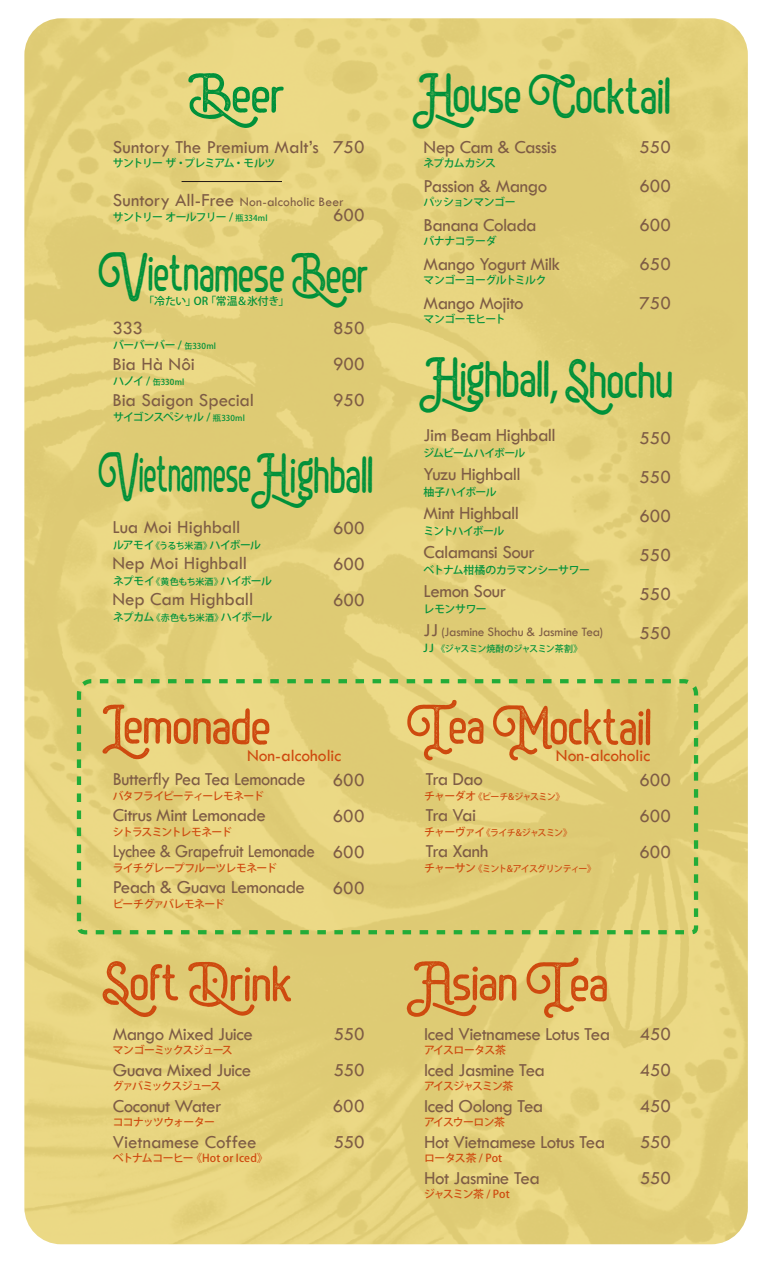
<style>
.page{position:relative;width:766px;height:1263px;background:#fff}
.page>*{position:absolute;margin:0;border:0;box-sizing:border-box;transform-origin:0 0}
.t1{font:52.5px "Batriysh Free Version";letter-spacing:-.005em;color:#00913a;scale:.88 1}
.t2{font:52.5px "Batriysh Free Version";letter-spacing:-.005em;color:#ce4a0f}
.t3{font:52.5px "Batriysh Free Version";letter-spacing:-.005em;color:#00913a;scale:.65 1}
.t4{font:52.5px "Batriysh Free Version";letter-spacing:-.005em;color:#00913a;scale:.8 1}
.t5{font:52.5px "Batriysh Free Version";letter-spacing:-.005em;color:#ce4a0f;scale:.95 1}
.t6{font:52.5px "Batriysh Free Version";letter-spacing:-.005em;color:#00913a}
.t7{font:19.05px/36px "Tw Cen";letter-spacing:-.02em;color:#7e5c45;text-align:justify}
.t8{font:19.05px/36px "Tw Cen";letter-spacing:-.02em;color:#7e5c45;scale:.96 1}
.t9{font:19.05px "Tw Cen";color:#7e5c45}
.t10{font:19.05px/36px "Tw Cen";letter-spacing:-.05em;color:#7e5c45}
.t11{font:17.55px "Tw Cen";color:#ce4a0f}
.t12{font:13.5px "Tw Cen";letter-spacing:.01em;color:#7e5c45}
.t13{font:13.35px "Tw Cen";letter-spacing:-.01em;color:#7e5c45}
.t14{font:500 10.8px "Koz Go Pr 6 N";letter-spacing:-.055em;color:#00913a}
.t15{font:500 10.8px "Koz Go Pr 6 N";letter-spacing:-.07em;color:#ce4a0f}
.t16{font:500 10.8px "Koz Go Pr 6 N";letter-spacing:-.075em;color:#00913a}
.t17{font:500 10.8px "Koz Go Pr 6 N";letter-spacing:-.095em;color:#ce4a0f}
.t18{font:500 10.8px "Koz Go Pr 6 N";letter-spacing:-.09em;color:#ce4a0f}
.t19{font:500 10.8px "Koz Go Pr 6 N";letter-spacing:-.035em;color:#ce4a0f}
.t20{font:500 10.8px "Koz Go Pr 6 N";letter-spacing:-.035em;color:#00913a}
.t21{font:500 10.8px "Koz Go Pr 6 N";letter-spacing:-.085em;color:#00913a}
.t22{font:500 10.8px "Koz Go Pr 6 N";letter-spacing:-.01em;color:#00913a}
.t23{font:500 10.8px "Koz Go Pr 6 N";letter-spacing:-.02em;color:#ce4a0f}
.t24{font:500 10.8px "Koz Go Pr 6 N";letter-spacing:-.095em;color:#00913a}
.t25{font:500 10.8px "Koz Go Pr 6 N";letter-spacing:-.045em;color:#ce4a0f}
.t26{font:500 9px "Koz Go Pr 6 N";letter-spacing:-.085em;color:#ce4a0f}
.t27{font:500 9px "Koz Go Pr 6 N";letter-spacing:-.06em;color:#00913a}
.t28{font:500 8.1px "Koz Go Pr 6 N";letter-spacing:.01em;color:#00913a}
.s1{font-size:19.05px}
.s2{font-size:8.1px}
.s3{font-size:10.8px}
.s4{font-size:9px}
.s5{font-family:"Myriad Pro"}
</style>
<div class="page">
<img style="left:24px;top:18px;width:723px;height:1226px">
<hr style="left:181px;top:181px;width:101px;height:1px;background:#221815">
<svg style="left:75px;top:677px;width:625px;height:259px;background:#dfd07a"></svg>
<h1 class="t6" style="left:188px;top:69px;width:99px">Beer</h1>
<p class="t9" style="left:113px;top:136px;width:207px">Suntory The Premium Malt’s</p>
<p class="t12" style="left:113px;top:193px;width:232px"><span class="s1">Suntory All-Free</span> Non-alcoholic Beer</p>
<p class="t7" style="left:333px;top:129px;width:33px">750</p>
<p class="t16" style="left:113px;top:157px;width:164px">サントリー ザ・プレミアム・モルツ</p>
<p class="t7" style="left:333px;top:196px;width:33px">600</p>
<p class="t16" style="left:113px;top:210px;width:156px">サントリー オールフリー / <span class="s2">瓶334ml</span></p>
<h1 class="t4" style="left:98px;top:248px;width:340px">Vietnamese Beer</h1>
<p class="t22" style="left:144px;top:295px;width:147px">「冷たい」OR「常温＆氷付き」</p>
<p class="t7" style="left:112px;top:310px;width:143px;text-align:left">333<br>Bia Hà Nôi<br>Bia Saigon Special</p>
<p class="t14" style="left:113px;top:339px;width:104px">バーバーバー / <span class="s2">缶330ml</span></p>
<p class="t28" style="left:113px;top:377px;width:73px"><span class="s3">ハノイ /</span> 缶330ml</p>
<p class="t21" style="left:113px;top:411px;width:133px">サイゴンスペシャル / <span class="s2">瓶330ml</span></p>
<p class="t7" style="left:333px;top:309px;width:33px">850<br>900<br>950</p>
<h1 class="t3" style="left:98px;top:448px;width:425px">Vietnamese Highball</h1>
<p class="t14" style="left:113px;top:539px;width:149px">ルアモイ<span class="s4">《うるち米酒》</span>ハイボール</p>
<p class="t14" style="left:113px;top:575px;width:160px">ネプモイ<span class="s4">《黄色もち米酒》</span>ハイボール</p>
<p class="t14" style="left:113px;top:611px;width:161px">ネプカム<span class="s4">《赤色もち米酒》</span>ハイボール</p>
<p class="t7" style="left:112px;top:509px;width:142px;text-align:left">Lua Moi Highball<br>Nep Moi Highball<br>Nep Cam Highball</p>
<p class="t7" style="left:333px;top:509px;width:33px">600<br>600<br>600</p>
<h1 class="t1" style="left:418px;top:69px;width:289px">House Cocktail</h1>
<p class="t14" style="left:423px;top:157px;width:74px">ネプカムカシス</p>
<p class="t14" style="left:423px;top:196px;width:94px">パッションマンゴー</p>
<p class="t14" style="left:423px;top:235px;width:75px">バナナコラーダ</p>
<p class="t14" style="left:423px;top:274px;width:125px">マンゴーヨーグルトミルク</p>
<p class="t14" style="left:423px;top:313px;width:84px">マンゴーモヒート</p>
<p class="t7" style="left:423px;top:127px;width:138px;line-height:39px;text-align:left">Nep Cam &amp; Cassis<br>Passion &amp; Mango<br>Banana Colada<br>Mango Yogurt Milk<br>Mango Mojito</p>
<p class="t7" style="left:639px;top:127px;width:33px;line-height:39px">550<br>600<br>600<br>650<br>750</p>
<h1 class="t1" style="left:425px;top:353px;width:284px">Highball<span class="s5">,</span> Shochu</h1>
<p class="t16" style="left:423px;top:447px;width:103px">ジムビームハイボール</p>
<p class="t14" style="left:423px;top:486px;width:75px">柚子ハイボール</p>
<p class="t24" style="left:423px;top:525px;width:82px">ミントハイボール</p>
<p class="t20" style="left:423px;top:564px;width:168px">ベトナム柑橘のカラマンシーサワー</p>
<p class="t14" style="left:423px;top:603px;width:65px">レモンサワー</p>
<p class="t27" style="left:423px;top:644px;width:160px"><span class="s3">J J</span> 《ジャスミン焼酎のジャスミン茶割》</p>
<p class="t7" style="left:423px;top:415px;width:133px;line-height:39px;text-align:left">Jim Beam Highball<br>Yuzu Highball<br>Mint Highball<br>Calamansi Sour<br>Lemon Sour</p>
<p class="t13" style="left:423px;top:624px;width:181px"><span class="s1">JJ</span> (Jasmine Shochu &amp; Jasmine Tea)</p>
<p class="t7" style="left:639px;top:418px;width:33px;line-height:39px">550<br>550<br>600<br>550<br>550<br>550</p>
<h1 class="t2" style="left:102px;top:700px;width:171px">Lemonade</h1>
<h1 class="t5" style="left:407px;top:701px;width:260px">Tea Mocktail</h1>
<p class="t11" style="left:247px;top:744px;width:96px">Non-alcoholic</p>
<p class="t11" style="left:556px;top:744px;width:96px">Non-alcoholic</p>
<p class="t8" style="left:113px;top:761px;width:212px">Butterfly Pea Tea Lemonade<br>Citrus Mint Lemonade<br>Lychee &amp; Grapefruit Lemonade<br>Peach &amp; Guava Lemonade</p>
<p class="t7" style="left:333px;top:762px;width:33px">600<br>600<br>600<br>600</p>
<p class="t15" style="left:113px;top:790px;width:152px">バタフライピーティーレモネード</p>
<p class="t17" style="left:113px;top:826px;width:121px">シトラスミントレモネード</p>
<p class="t15" style="left:113px;top:862px;width:166px">ライチグレープフルーツレモネード</p>
<p class="t15" style="left:113px;top:898px;width:113px">ピーチグァバレモネード</p>
<p class="t10" style="left:425px;top:761px;width:64px">Tra Dao<br>Tra Vai<br>Tra Xanh</p>
<p class="t7" style="left:639px;top:762px;width:33px">600<br>600<br>600</p>
<p class="t26" style="left:424px;top:791px;width:142px"><span class="s3">チャーダオ</span>《ピーチ&amp;ジャスミン》</p>
<p class="t26" style="left:424px;top:827px;width:149px"><span class="s3">チャーヴァイ</span>《ライチ&amp;ジャスミン》</p>
<p class="t26" style="left:424px;top:863px;width:173px"><span class="s3">チャーサン</span>《ミント&amp;アイスグリンティー》</p>
<h1 class="t2" style="left:102px;top:957px;width:193px">Soft Drink</h1>
<h1 class="t2" style="left:413px;top:957px;width:197px">Asian Tea</h1>
<p class="t7" style="left:113px;top:1016px;width:145px;text-align:left">Mango Mixed Juice<br>Guava Mixed Juice<br>Coconut Water<br>Vietnamese Coffee</p>
<p class="t7" style="left:333px;top:1016px;width:33px">550<br>550<br>600<br>550</p>
<p class="t7" style="left:639px;top:1016px;width:33px">450<br>450<br>450<br>550<br>550</p>
<p class="t7" style="left:424px;top:1016px;width:188px;text-align:left">Iced Vietnamese Lotus Tea<br>Iced Jasmine Tea<br>Iced Oolong Tea<br>Hot Vietnamese Lotus Tea<br>Hot Jasmine Tea</p>
<p class="t18" style="left:113px;top:1044px;width:121px">マンゴーミックスジュース</p>
<p class="t17" style="left:113px;top:1080px;width:110px">グァバミックスジュース</p>
<p class="t15" style="left:113px;top:1116px;width:104px">ココナッツウォーター</p>
<p class="t19" style="left:113px;top:1152px;width:156px">ベトナムコーヒー《Hot or Iced》</p>
<p class="t25" style="left:424px;top:1044px;width:83px">アイスロータス茶</p>
<p class="t18" style="left:424px;top:1080px;width:91px">アイスジャスミン茶</p>
<p class="t15" style="left:424px;top:1116px;width:83px">アイスウーロン茶</p>
<p class="t23" style="left:424px;top:1152px;width:80px">ロータス茶 / Pot</p>
<p class="t15" style="left:424px;top:1188px;width:87px">ジャスミン茶 / Pot</p>
</div>
